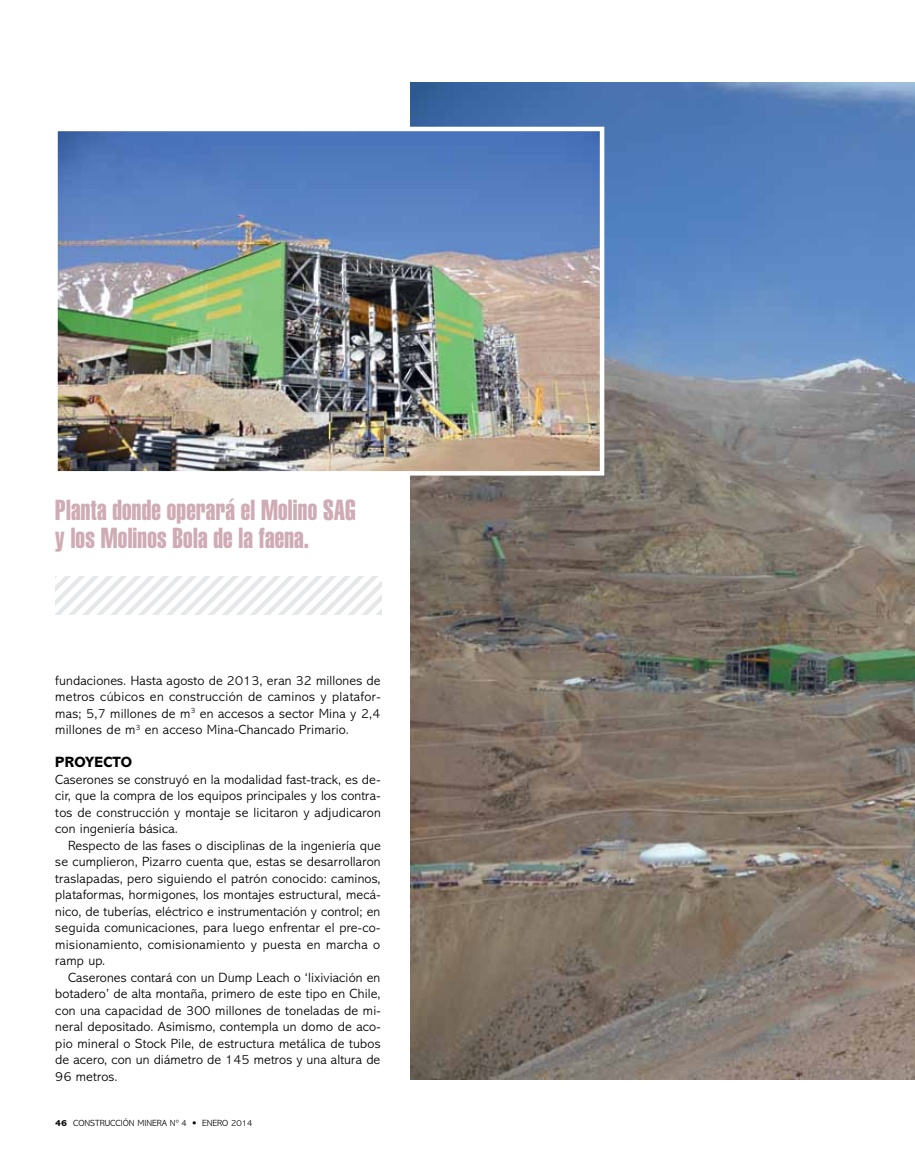
<style>
.page{position:relative;width:915px;height:1170px;background:#fff}
.page>*{position:absolute;margin:0;border:0;box-sizing:border-box;transform-origin:0 0}
.t1{font:28.5px/28.5px "Helvetica Extra Compressed";letter-spacing:.01em;color:#cfabb5}
.t2{font:800 15px "Abadi";letter-spacing:.005em;color:#000}
.t3{font:300 13.5px/16.5px "Abadi";letter-spacing:.01em;color:#000;text-align:justify}
.t4{font:300 9px "Abadi";color:#000}
.s1{font-weight:800}
.s2{font-family:"Frutiger";font-weight:700}
</style>
<div class="page">
<img style="left:410px;top:82px;width:504px;height:997px">
<img style="left:58px;top:132px;width:541px;height:338px">
<div style="left:53px;top:127px;width:551px;height:348px;border:4px solid #fff"></div>
<svg style="left:55px;top:576px;width:326px;height:38px"></svg>
<h1 class="t1" style="left:55px;top:495px;width:301px">Planta donde operará el Molino SAG y los Molinos Bola de la faena.</h1>
<p class="t3" style="left:55px;top:672px;width:326px">fundaciones. Hasta agosto de 2013, eran 32 millones de metros cúbicos en construcción de caminos y platafor&shy;mas; 5,7 millones de m<sup>3</sup> en accesos a sector Mina y 2,4 millones de m<sup>3</sup> en acceso Mina-Chancado Primario.</p>
<p class="t2" style="left:55px;top:753px;width:78px">PROYECTO</p>
<p class="t3" style="left:55px;top:771px;width:327px">Caserones se construyó en la modalidad fast-track, es de&shy;cir, que la compra de los equipos principales y los contra&shy;tos de construcción y montaje se licitaron y adjudicaron con ingeniería básica.</p>
<p class="t3" style="left:55px;top:837px;width:327px;text-indent:13px">Respecto de las fases o disciplinas de la ingeniería que se cumplieron, Pizarro cuenta que, estas se desarrollaron traslapadas, pero siguiendo el patrón conocido: caminos, plataformas, hormigones, los montajes estructural, mecá&shy;nico, de tuberías, eléctrico e instrumentación y control; en seguida comunicaciones, para luego enfrentar el pre-co&shy;misionamiento, comisionamiento y puesta en marcha o ramp up.</p>
<p class="t3" style="left:55px;top:969px;width:327px;text-indent:13px">Caserones contará con un Dump Leach o ‘lixiviación en botadero’ de alta montaña, primero de este tipo en Chile, con una capacidad de 300 millones de toneladas de mi&shy;neral depositado. Asimismo, contempla un domo de aco&shy;pio mineral o Stock Pile, de estructura metálica de tubos de acero, con un diámetro de 145 metros y una altura de 96 metros.</p>
<p class="t4" style="left:55px;top:1117px;width:199px"><span class="s1">46</span> construcción minera nº 4 <span class="s2">•</span> enero 2014</p>
</div>
